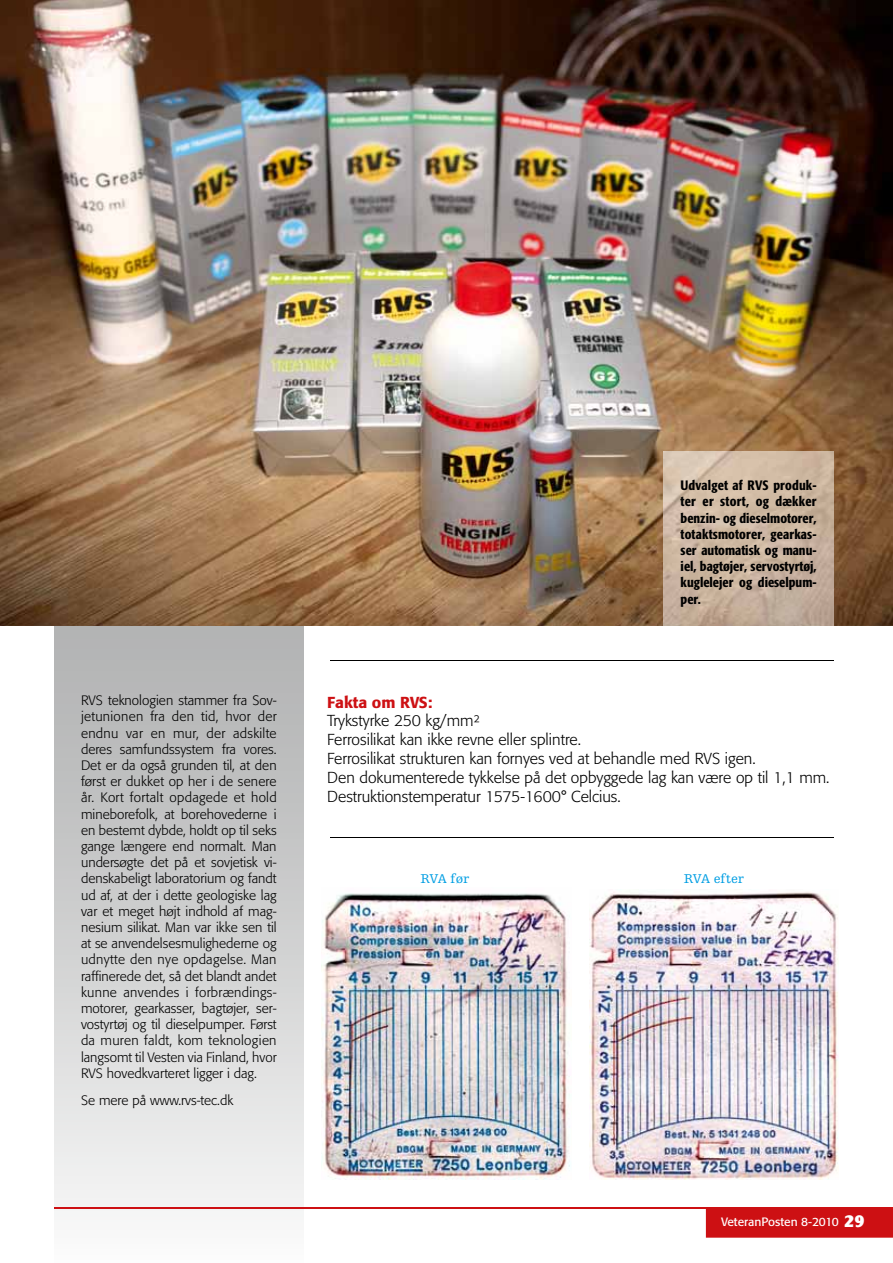
<style>
.page{position:relative;width:893px;height:1263px;background:#fff}
.page>*{position:absolute;margin:0;border:0;box-sizing:border-box;transform-origin:0 0}
.t1{font:300 15.75px/18.9px "Formata";color:#000}
.t2{font:500 15.75px "Formata";color:#cd1013}
.t3{font:300 13.5px/16.2px "Formata";color:#000;text-align:justify}
.t4{font:500 condensed 13.5px/16.2px "Formata";color:#000;text-align:justify}
.t5{font:13.5px "Egyptienne F";color:#009ee3}
.t6{font:12px "Formata";color:#fff}
.s1{font-family:"Clearface Gothic Extra Bold DTC";font-size:18px}
</style>
<div class="page">
<div style="left:706px;top:1209px;width:187px;height:29px;background:#cd1013"></div>
<div style="left:54px;top:626px;width:250px;height:637px;background:linear-gradient(to bottom,#adaeaf,#f9f9f9)"></div>
<img style="left:0;top:0;width:893px;height:626px">
<img style="left:322px;top:893px;width:248px;height:286px">
<img style="left:589px;top:892px;width:250px;height:288px">
<img style="left:664px;top:451px;width:170px;height:175px">
<hr style="left:330px;top:837px;width:503px;height:1px;background:#000">
<hr style="left:330px;top:660px;width:503px;height:1px;background:#000">
<hr style="left:54px;top:1207px;width:839px;height:2px;background:#cd1013">
<p class="t3" style="left:81px;top:692px;width:197px">RVS teknologien stammer fra Sov&shy;jetunionen fra den tid, hvor der endnu var en mur, der adskilte deres samfundssystem fra vores.<br>Det er da også grunden til, at den først er dukket op her i de senere år. Kort fortalt opdagede et hold mineborefolk, at borehovederne i en bestemt dybde, holdt op til seks gange længere end normalt. Man undersøgte det på et sovjetisk vi&shy;denskabeligt laboratorium og fandt ud af, at der i dette geologiske lag var et meget højt indhold af mag&shy;nesium silikat. Man var ikke sen til at se anvendelsesmulighederne og udnytte den nye opdagelse. Man raffinerede det, så det blandt andet kunne anvendes i forbrændings&shy;motorer, gearkasser, bagtøjer, ser&shy;vostyrtøj og til dieselpumper. Først da muren faldt, kom teknologien langsomt til Vesten via Finland, hvor RVS hovedkvarteret ligger i dag.</p>
<p class="t3" style="left:81px;top:1092px;width:154px">Se mere på www.rvs-tec.dk</p>
<p class="t4" style="left:681px;top:477px;width:138px">Udvalget af RVS produk&shy;ter er stort, og dækker benzin- og dieselmotorer, totaktsmotorer, gearkas&shy;ser automatisk og manu&shy;iel, bagtøjer, servostyrtøj, kuglelejer og dieselpum&shy;per.</p>
<p class="t2" style="left:327px;top:692px;width:107px">Fakta om RVS:</p>
<p class="t1" style="left:327px;top:712px;width:504px">Trykstyrke 250 kg/mm²<br>Ferrosilikat kan ikke revne eller splintre.<br>Ferrosilikat strukturen kan fornyes ved at behandle med RVS igen.<br>Den dokumenterede tykkelse på det opbyggede lag kan være op til 1,1 mm.<br>Destruktionstemperatur 1575-1600° Celcius.</p>
<p class="t5" style="left:420px;top:871px;width:50px">RVA før</p>
<p class="t5" style="left:684px;top:871px;width:62px">RVA efter</p>
<p class="t6" style="left:721px;top:1214px;width:145px">VeteranPosten 8-2010 <span class="s1">29</span></p>
</div>
